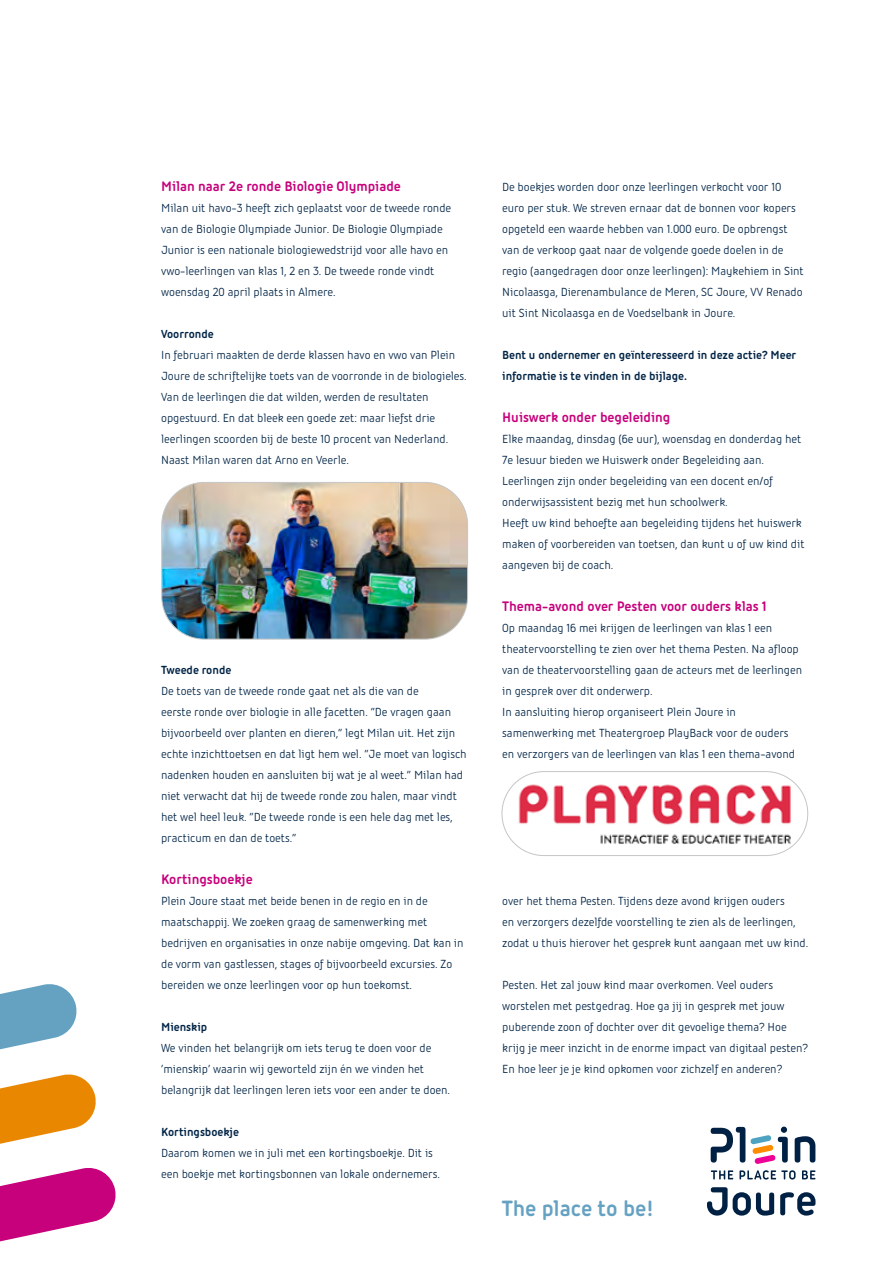
<style>
.page{position:relative;width:893px;height:1263px;background:#fff}
.page>*{position:absolute;margin:0;border:0;box-sizing:border-box;transform-origin:0 0}
.t1{font:700 24px "Iconic";color:#65a2c2}
.t2{font:700 15px "Iconic";color:#c7007b}
.t3{font:12.75px/21px "Iconic";color:#002446}
.t4{font:700 12.75px/21px "Iconic";color:#002446}
</style>
<div class="page">
<svg style="left:795px;top:1136px;width:20px;height:26px"></svg>
<svg style="left:707px;top:1187px;width:67px;height:28px"></svg>
<svg style="left:780px;top:1192px;width:35px;height:23px"></svg>
<svg style="left:711px;top:1127px;width:77px;height:37px"></svg>
<svg style="left:711px;top:1170px;width:22px;height:9px"></svg>
<svg style="left:739px;top:1170px;width:56px;height:9px"></svg>
<svg style="left:802px;top:1170px;width:13px;height:9px"></svg>
<svg style="left:0;top:984px;width:116px;height:258px"></svg>
<img style="left:162px;top:482px;width:306px;height:157px">
<div style="left:162px;top:482px;width:306px;height:157px;border:1px solid #c5c6c6;border-radius:43px"></div>
<img style="left:502px;top:771px;width:306px;height:84px;border-radius:42px">
<div style="left:502px;top:771px;width:306px;height:85px;border:1px solid #c5c6c6;border-radius:42px"></div>
<p class="t2" style="left:161px;top:176px;width:241px">Milan naar 2e ronde Biologie Olympiade</p>
<p class="t3" style="left:161px;top:197px;width:292px">Milan uit havo-3 heeft zich geplaatst voor de tweede ronde van de Biologie Olympiade Junior. De Biologie Olympiade Junior is een nationale biologiewedstrijd voor alle havo en vwo-leerlingen van klas 1, 2 en 3. De tweede ronde vindt woensdag 20 april plaats in Almere.</p>
<p class="t4" style="left:161px;top:323px;width:54px">Voorronde</p>
<p class="t3" style="left:161px;top:344px;width:307px">In februari maakten de derde klassen havo en vwo van Plein Joure de schriftelijke toets van de voorronde in de biologieles.<br>Van de leerlingen die dat wilden, werden de resultaten opgestuurd. En dat bleek een goede zet: maar liefst drie leerlingen scoorden bij de beste 10 procent van Nederland.<br>Naast Milan waren dat Arno en Veerle.</p>
<p class="t4" style="left:161px;top:659px;width:72px">Tweede ronde</p>
<p class="t3" style="left:161px;top:680px;width:307px">De toets van de tweede ronde gaat net als die van de<br>eerste ronde over biologie in alle facetten. “De vragen gaan bijvoorbeeld over planten en dieren,” legt Milan uit. Het zijn echte inzichttoetsen en dat ligt hem wel. “Je moet van logisch nadenken houden en aansluiten bij wat je al weet.” Milan had niet verwacht dat hij de tweede ronde zou halen, maar vindt het wel heel leuk. “De tweede ronde is een hele dag met les, practicum en dan de toets.”</p>
<p class="t2" style="left:161px;top:869px;width:93px">Kortingsboekje</p>
<p class="t3" style="left:161px;top:890px;width:304px">Plein Joure staat met beide benen in de regio en in de maatschappij. We zoeken graag de samenwerking met bedrijven en organisaties in onze nabije omgeving. Dat kan in de vorm van gastlessen, stages of bijvoorbeeld excursies. Zo bereiden we onze leerlingen voor op hun toekomst.</p>
<p class="t4" style="left:161px;top:1016px;width:48px">Mienskip</p>
<p class="t3" style="left:161px;top:1037px;width:290px">We vinden het belangrijk om iets terug te doen voor de ‘mienskip’ waarin wij geworteld zijn én we vinden het belangrijk dat leerlingen leren iets voor een ander te doen.</p>
<p class="t4" style="left:161px;top:1121px;width:79px">Kortingsboekje</p>
<p class="t3" style="left:161px;top:1142px;width:280px">Daarom komen we in juli met een kortingsboekje. Dit is een boekje met kortingsbonnen van lokale ondernemers.</p>
<p class="t3" style="left:502px;top:176px;width:303px">De boekjes worden door onze leerlingen verkocht voor 10 euro per stuk. We streven ernaar dat de bonnen voor kopers opgeteld een waarde hebben van 1.000 euro. De opbrengst van de verkoop gaat naar de volgende goede doelen in de regio (aangedragen door onze leerlingen): Maykehiem in Sint Nicolaasga, Dierenambulance de Meren, SC Joure, VV Renado uit Sint Nicolaasga en de Voedselbank in Joure.</p>
<p class="t4" style="left:502px;top:344px;width:296px">Bent u ondernemer en geïnteresseerd in deze actie? Meer informatie is te vinden in de bijlage.</p>
<p class="t2" style="left:502px;top:407px;width:170px">Huiswerk onder begeleiding</p>
<p class="t3" style="left:502px;top:428px;width:304px">Elke maandag, dinsdag (6e uur), woensdag en donderdag het 7e lesuur bieden we Huiswerk onder Begeleiding aan.<br>Leerlingen zijn onder begeleiding van een docent en/of onderwijsassistent bezig met hun schoolwerk.<br>Heeft uw kind behoefte aan begeleiding tijdens het huiswerk maken of voorbereiden van toetsen, dan kunt u of uw kind dit aangeven bij de coach.</p>
<p class="t2" style="left:502px;top:596px;width:266px">Thema-avond over Pesten voor ouders klas 1</p>
<p class="t3" style="left:502px;top:617px;width:301px">Op maandag 16 mei krijgen de leerlingen van klas 1 een theatervoorstelling te zien over het thema Pesten. Na afloop van de theatervoorstelling gaan de acteurs met de leerlingen in gesprek over dit onderwerp.<br>In aansluiting hierop organiseert Plein Joure in samenwerking met Theatergroep PlayBack voor de ouders en verzorgers van de leerlingen van klas 1 een thema-avond</p>
<p class="t3" style="left:502px;top:890px;width:307px">over het thema Pesten. Tijdens deze avond krijgen ouders<br>en verzorgers dezelfde voorstelling te zien als de leerlingen, zodat u thuis hierover het gesprek kunt aangaan met uw kind.</p>
<p class="t3" style="left:502px;top:974px;width:307px">Pesten. Het zal jouw kind maar overkomen. Veel ouders worstelen met pestgedrag. Hoe ga jij in gesprek met jouw puberende zoon of dochter over dit gevoelige thema? Hoe krijg je meer inzicht in de enorme impact van digitaal pesten?<br>En hoe leer je je kind opkomen voor zichzelf en anderen?</p>
<h1 class="t1" style="left:502px;top:1191px;width:153px">The place to be!</h1>
</div>
